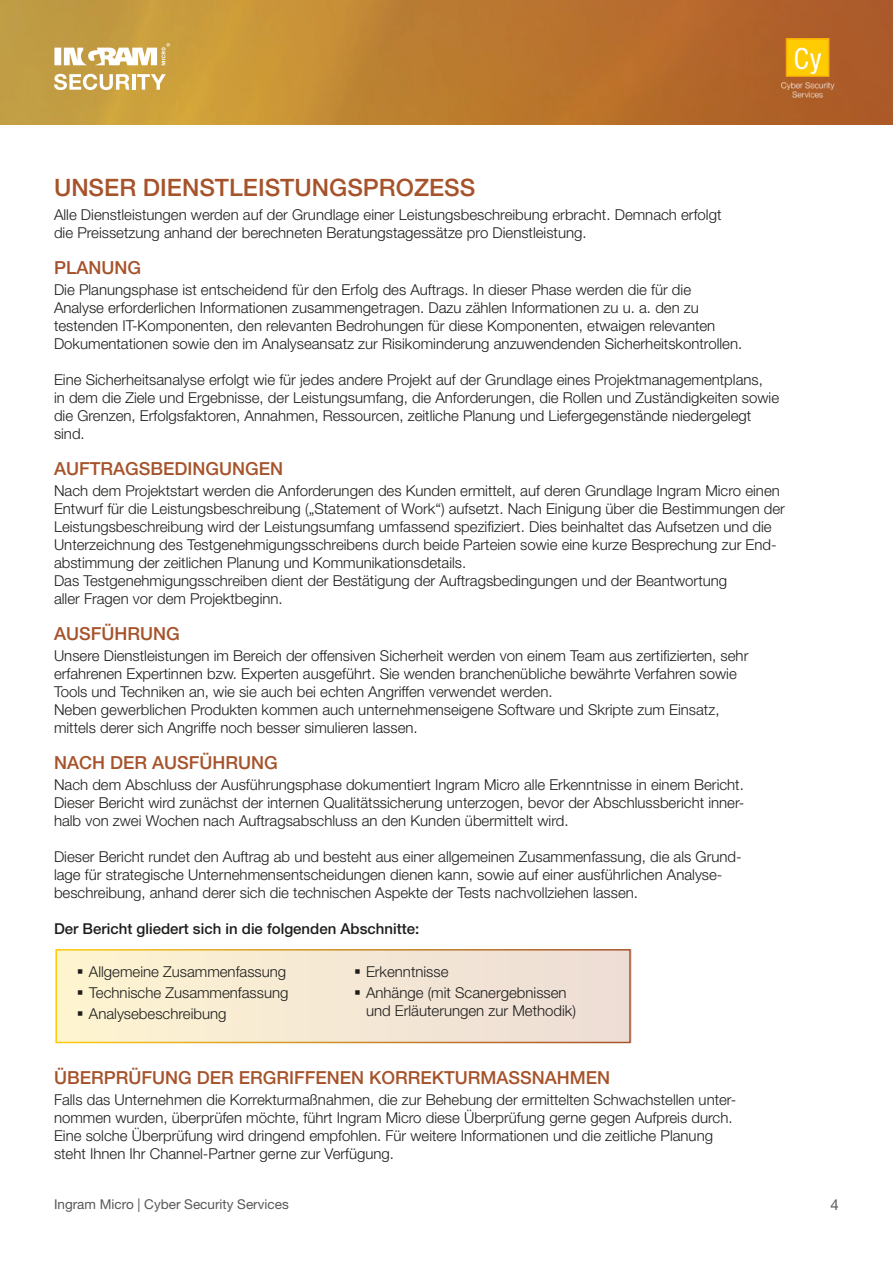
<style>
.page{position:relative;width:893px;height:1263px;background:#fff}
.page>*{position:absolute;margin:0;border:0;box-sizing:border-box;transform-origin:0 0}
.t1{font:500 24px "Helvetica Neue LT Std";color:#a6532b}
.t2{font:500 18px "Helvetica Neue LT Std";color:#a6532b}
.t3{font:300 15px/18px "Helvetica Neue LT Std";color:#1d1d1b}
.t4{font:500 15px "Helvetica Neue LT Std";color:#1d1d1b}
.t5{font:15px "Helvetica Neue LT Std";color:#575756}
.t6{font:13.5px "Helvetica Neue LT Std";color:#575756}
</style>
<div class="page">
<img style="left:0;top:0;width:893px;height:124px">
<img style="left:774px;top:38px;width:68px;height:65px">
<svg style="left:54px;top:43px;width:116px;height:22px"></svg>
<svg style="left:54px;top:74px;width:75px;height:16px"></svg>
<hr style="left:132px;top:74px;width:3px;height:16px;background:#fff">
<svg style="left:137px;top:74px;width:29px;height:16px"></svg>
<div style="left:55px;top:949px;width:576px;height:94px;background:#f5e8d4"></div>
<div style="left:56px;top:949px;width:575px;height:94px;border:2px solid #fff"></div>
<svg style="left:84px;top:977px;width:15px;height:1px"></svg>
<svg style="left:84px;top:998px;width:15px;height:1px"></svg>
<svg style="left:84px;top:1019px;width:15px;height:1px"></svg>
<p class="t1" style="left:54px;top:173px;width:423px">UNSER DIENSTLEISTUNGSPROZESS</p>
<p class="t3" style="left:54px;top:205px;width:669px">Alle Dienstleistungen werden auf der Grundlage einer Leistungsbeschreibung erbracht. Demnach erfolgt die Preissetzung anhand der berechneten Beratungstagessätze pro Dienstleistung.</p>
<p class="t2" style="left:54px;top:257px;width:88px">PLANUNG</p>
<p class="t3" style="left:54px;top:280px;width:690px">Die Planungsphase ist entscheidend für den Erfolg des Auftrags. In dieser Phase werden die für die Analyse erforderlichen Informationen zusammengetragen. Dazu zählen Informationen zu u. a. den zu testenden IT-Komponenten, den relevanten Bedrohungen für diese Komponenten, etwaigen relevanten Dokumentationen sowie den im Analyseansatz zur Risikominderung anzuwendenden Sicherheitskontrollen.</p>
<p class="t3" style="left:54px;top:370px;width:727px">Eine Sicherheitsanalyse erfolgt wie für jedes andere Projekt auf der Grundlage eines Projektmanagementplans,<br>in dem die Ziele und Ergebnisse, der Leistungsumfang, die Anforderungen, die Rollen und Zuständigkeiten sowie die Grenzen, Erfolgsfaktoren, Annahmen, Ressourcen, zeitliche Planung und Liefergegenstände niedergelegt sind.</p>
<p class="t2" style="left:54px;top:458px;width:231px">AUFTRAGSBEDINGUNGEN</p>
<p class="t3" style="left:54px;top:481px;width:732px">Nach dem Projektstart werden die Anforderungen des Kunden ermittelt, auf deren Grundlage Ingram Micro einen Entwurf für die Leistungsbeschreibung („Statement of Work“) aufsetzt. Nach Einigung über die Bestimmungen der Leistungsbeschreibung wird der Leistungsumfang umfassend spezifiziert. Dies beinhaltet das Aufsetzen und die Unterzeichnung des Testgenehmigungsschreibens durch beide Parteien sowie eine kurze Besprechung zur End&shy;abstimmung der zeitlichen Planung und Kommunikationsdetails.<br>Das Testgenehmigungsschreiben dient der Bestätigung der Auftragsbedingungen und der Beantwortung<br>aller Fragen vor dem Projektbeginn.</p>
<p class="t2" style="left:54px;top:623px;width:127px">AUSFÜHRUNG</p>
<p class="t3" style="left:54px;top:646px;width:696px">Unsere Dienstleistungen im Bereich der offensiven Sicherheit werden von einem Team aus zertifizierten, sehr erfahrenen Expertinnen bzw. Experten ausgeführt. Sie wenden branchenübliche bewährte Verfahren sowie<br>Tools und Techniken an, wie sie auch bei echten Angriffen verwendet werden.</p>
<p class="t3" style="left:54px;top:700px;width:667px">Neben gewerblichen Produkten kommen auch unternehmenseigene Software und Skripte zum Einsatz,</p>
<p class="t3" style="left:54px;top:718px;width:365px">mittels derer sich Angriffe noch besser simulieren lassen.</p>
<p class="t2" style="left:54px;top:752px;width:225px">NACH DER AUSFÜHRUNG</p>
<p class="t3" style="left:54px;top:775px;width:692px;text-align:justify">Nach dem Abschluss der Ausführungsphase dokumentiert Ingram Micro alle Erkenntnisse in einem Bericht.<br>Dieser Bericht wird zunächst der internen Qualitätssicherung unterzogen, bevor der Abschlussbericht inner&shy;halb von zwei Wochen nach Auftragsabschluss an den Kunden übermittelt wird.</p>
<p class="t3" style="left:54px;top:847px;width:689px">Dieser Bericht rundet den Auftrag ab und besteht aus einer allgemeinen Zusammenfassung, die als Grund&shy;lage für strategische Unternehmensentscheidungen dienen kann, sowie auf einer ausführlichen Analyse&shy;beschreibung, anhand derer sich die technischen Aspekte der Tests nachvollziehen lassen.</p>
<p class="t4" style="left:54px;top:919px;width:367px">Der Bericht gliedert sich in die folgenden Abschnitte:</p>
<p class="t3" style="left:77px;top:963px;width:211px">▪ Allgemeine Zusammenfassung</p>
<p class="t3" style="left:77px;top:984px;width:213px">▪ Technische Zusammenfassung</p>
<p class="t3" style="left:77px;top:1005px;width:151px">▪ Analysebeschreibung</p>
<p class="t3" style="left:354px;top:962px;width:96px">▪ Erkenntnisse</p>
<p class="t3" style="left:366px;top:983px;width:212px;text-indent:-12px">▪ Anhänge (mit Scanergebnissen und Erläuterungen zur Methodik)</p>
<p class="t2" style="left:54px;top:1067px;width:558px">ÜBERPRÜFUNG DER ERGRIFFENEN KORREKTURMASSNAHMEN</p>
<p class="t3" style="left:54px;top:1091px;width:684px">Falls das Unternehmen die Korrekturmaßnahmen, die zur Behebung der ermittelten Schwachstellen unter&shy;nommen wurden, überprüfen möchte, führt Ingram Micro diese Überprüfung gerne gegen Aufpreis durch.<br>Eine solche Überprüfung wird dringend empfohlen. Für weitere Informationen und die zeitliche Planung steht Ihnen Ihr Channel-Partner gerne zur Verfügung.</p>
<p class="t6" style="left:54px;top:1196px;width:236px">Ingram Micro | Cyber Security Services</p>
<p class="t5" style="left:831px;top:1195px;width:10px">4</p>
</div>
